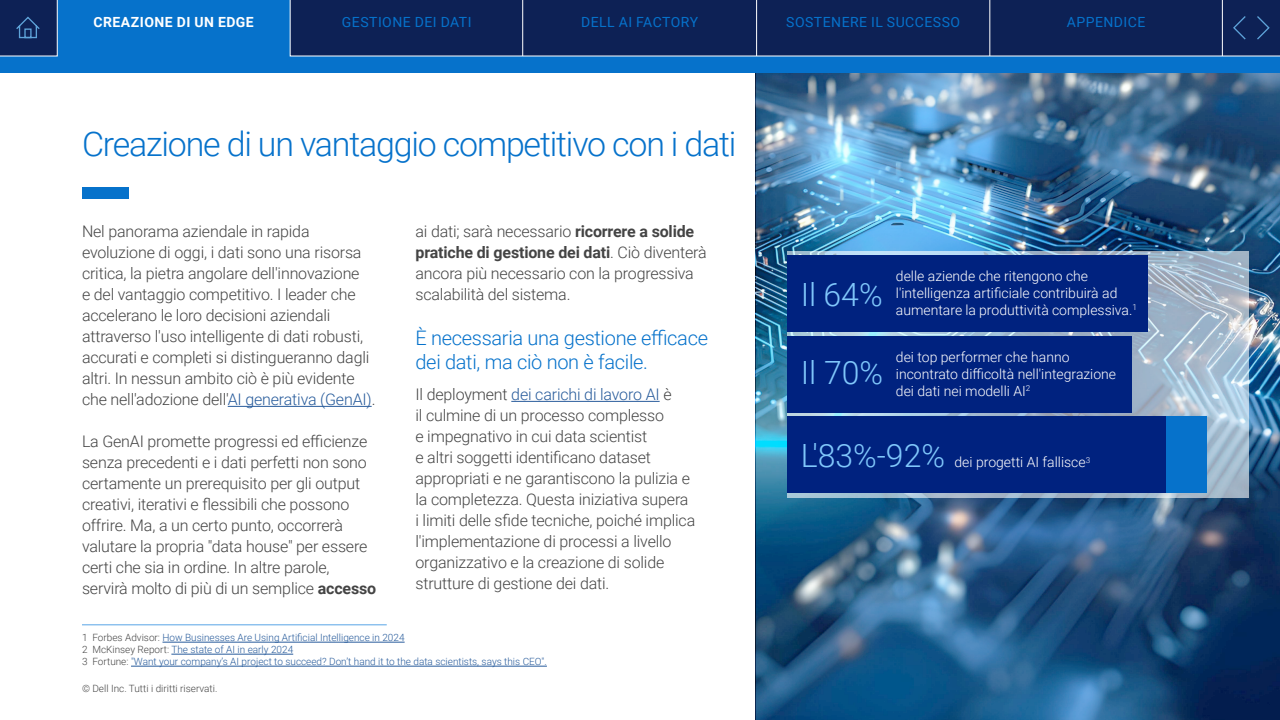
<style>
.page{position:relative;width:1280px;height:720px;background:#fff}
.page>*{position:absolute;margin:0;border:0;box-sizing:border-box;transform-origin:0 0}
.t1{font:300 34px "Roboto";letter-spacing:-.035em;color:#0672cb}
.t2{font:300 32px "Roboto";color:#80c7fb}
.t3{font:300 20px/24px "Roboto";letter-spacing:-.015em;color:#0672cb}
.t4{font:300 16px/21px "Roboto";letter-spacing:-.01em;color:#444}
.t5{font:300 14px/16.8px "Roboto";color:#fff}
.t6{font:14px "Roboto";letter-spacing:.035em;color:#0672cb}
.t7{font:700 14px "Roboto";letter-spacing:.035em;color:#fff}
.t8{font:300 10px/12px "Roboto";color:#275b9b}
.t9{font:300 10px "Roboto";color:#444}
.t10{font:300 8.2px "Roboto";color:#fff}
.s1{color:#275b9b}
.s2{font-weight:700}
.s3{color:#444}
</style>
<div class="page">
<div style="left:0;top:57px;width:1280px;height:16px;background:#0672cb"></div>
<svg style="left:0;top:0;width:1280px;height:57px"></svg>
<svg style="left:15px;top:16px;width:26px;height:23px"></svg>
<svg style="left:1256px;top:15px;width:15px;height:26px"></svg>
<svg style="left:1232px;top:15px;width:15px;height:26px"></svg>
<img style="left:757px;top:73px;width:523px;height:647px">
<hr style="left:511px;top:401px;width:149px;height:1px;background:#275b9b">
<hr style="left:228px;top:406px;width:144px;height:1px;background:#275b9b">
<div style="left:82px;top:187px;width:46px;height:12px;background:#0672cb"></div>
<hr style="left:163px;top:642px;width:242px;height:1px;background:#275b9b">
<hr style="left:171px;top:654px;width:122px;height:1px;background:#275b9b">
<hr style="left:131px;top:666px;width:416px;height:1px;background:#275b9b">
<hr style="left:82px;top:625px;width:305px;height:1px;background:#58a5e6">
<svg style="left:787px;top:251px;width:462px;height:246px"></svg>
<div style="left:1166px;top:417px;width:41px;height:76px;background:#0672cb"></div>
<div style="left:787px;top:417px;width:379px;height:76px;background:#00227f"></div>
<div style="left:787px;top:336px;width:345px;height:76px;background:#00227f"></div>
<div style="left:787px;top:255px;width:361px;height:77px;background:#00227f"></div>
<p class="t7" style="left:94px;top:13px;width:162px">CREAZIONE DI UN EDGE</p>
<p class="t6" style="left:342px;top:13px;width:131px">GESTIONE DEI DATI</p>
<p class="t6" style="left:581px;top:13px;width:118px">DELL AI FACTORY</p>
<p class="t6" style="left:786px;top:13px;width:175px">SOSTENERE IL SUCCESSO</p>
<p class="t6" style="left:1067px;top:13px;width:80px">APPENDICE</p>
<h1 class="t1" style="left:82px;top:120px;width:656px">Creazione di un vantaggio competitivo con i dati</h1>
<p class="t4" style="left:82px;top:220px;width:295px">Nel panorama aziendale in rapida evoluzione di oggi, i dati sono una risorsa critica, la pietra angolare dell'innovazione<br>e del vantaggio competitivo. I leader che accelerano le loro decisioni aziendali attraverso l'uso intelligente di dati robusti, accurati e completi si distingueranno dagli altri. In nessun ambito ciò è più evidente che nell'adozione dell'<span class="s1">AI generativa (GenAI)</span>.</p>
<p class="t4" style="left:82px;top:430px;width:296px">La GenAI promette progressi ed efficienze senza precedenti e i dati perfetti non sono certamente un prerequisito per gli output creativi, iterativi e flessibili che possono offrire. Ma, a un certo punto, occorrerà valutare la propria "data house" per essere certi che sia in ordine. In altre parole, servirà molto di più di un semplice <span class="s2">accesso</span></p>
<p class="t4" style="left:415px;top:220px;width:293px">ai dati; sarà necessario <span class="s2">ricorrere a solide pratiche di gestione dei dati</span>. Ciò diventerà ancora più necessario con la progressiva scalabilità del sistema.</p>
<p class="t3" style="left:415px;top:325px;width:294px">È necessaria una gestione efficace dei dati, ma ciò non è facile.</p>
<p class="t4" style="left:415px;top:383px;width:281px">Il deployment <span class="s1">dei carichi di lavoro AI</span> è<br>il culmine di un processo complesso<br>e impegnativo in cui data scientist<br>e altri soggetti identificano dataset appropriati e ne garantiscono la pulizia e la completezza. Questa iniziativa supera i limiti delle sfide tecniche, poiché implica l'implementazione di processi a livello organizzativo e la creazione di solide strutture di gestione dei dati.</p>
<p class="t8" style="left:82px;top:631px;width:466px"><span class="s3">1 Forbes Advisor:</span> How Businesses Are Using Artificial Intelligence in 2024<br><span class="s3">2 McKinsey Report:</span> The state of AI in early 2024<br><span class="s3">3 Fortune:</span> "Want your company’s AI project to succeed? Don’t hand it to the data scientists, says this CEO".</p>
<p class="t9" style="left:82px;top:681px;width:137px">© Dell Inc. Tutti i diritti riservati.</p>
<h2 class="t2" style="left:801px;top:273px;width:83px">Il 64%</h2>
<p class="t5" style="left:896px;top:267px;width:242px">delle aziende che ritengono che l'intelligenza artificiale contribuirà ad aumentare la produttività complessiva.<sup>1</sup></p>
<h2 class="t2" style="left:801px;top:350px;width:84px">Il 70%</h2>
<p class="t5" style="left:896px;top:349px;width:222px">dei top performer che hanno incontrato difficoltà nell'integrazione dei dati nei modelli AI<sup>2</sup></p>
<h2 class="t2" style="left:801px;top:434px;width:146px">L'83%-92%</h2>
<p class="t5" style="left:954px;top:454px;width:133px">dei progetti AI fallisce</p>
<p class="t10" style="left:1086px;top:454px;width:6px">3</p>
</div>
